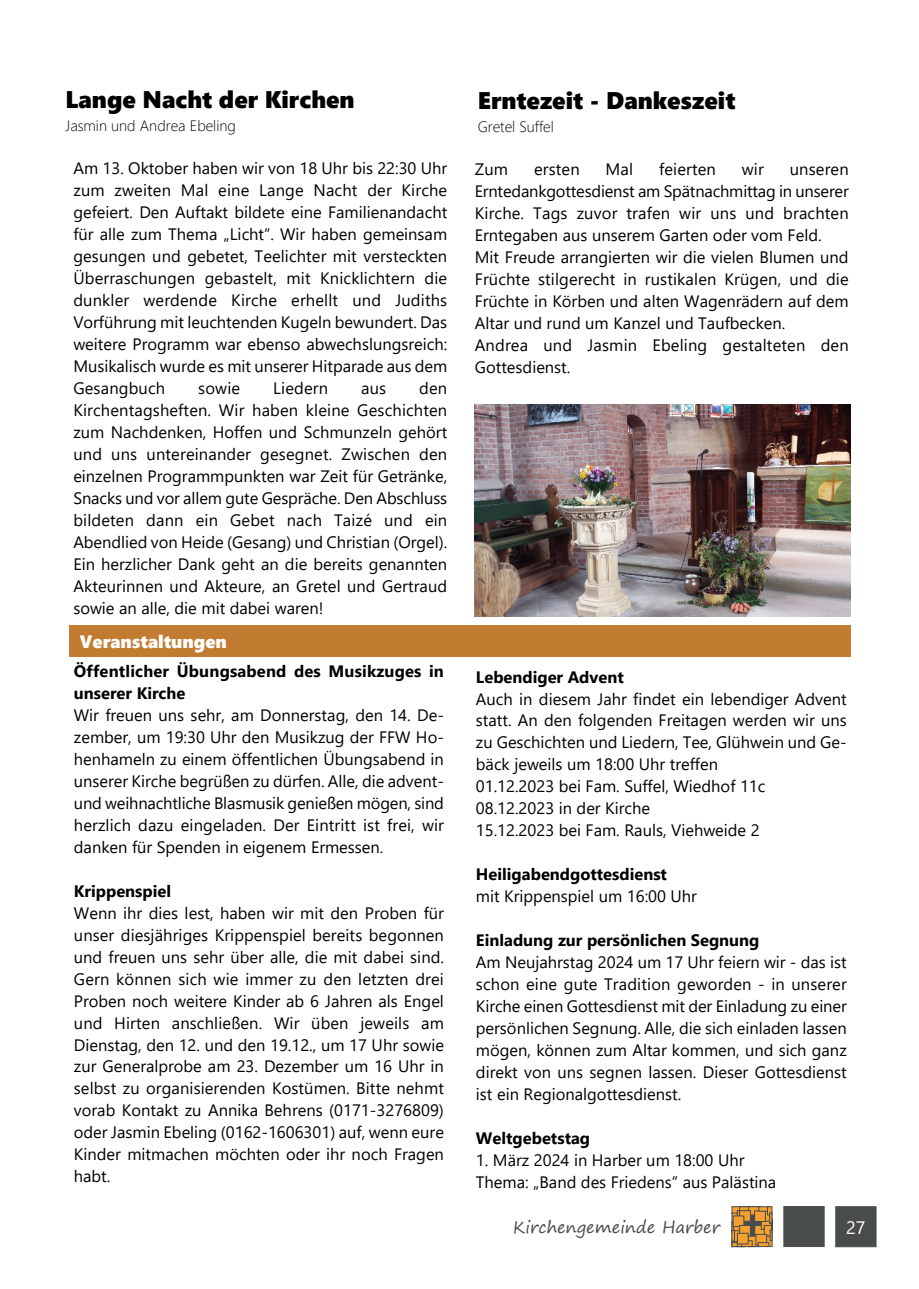
<style>
.page{position:relative;width:919px;height:1289px;background:#fff}
.page>*{position:absolute;margin:0;border:0;box-sizing:border-box;transform-origin:0 0}
.t1{font:24px "Segoe UI Black";color:#000}
.t2{font:18px "Segoe UI Black";color:#fff}
.t3{font:18px "Segoe UI";color:#fff}
.t4{font:16.5px/21.9px "Segoe UI";color:#000;text-align:justify}
.t5{font:700 16.5px/21.9px "Segoe UI";color:#000}
.t6{font:16.5px "Segoe Print";color:#494c4d}
.t7{font:300 15px "Segoe UI";color:#000}
</style>
<div class="page">
<div style="left:740px;top:1214px;width:23px;height:22px;background:#494c4d"></div>
<svg style="left:731px;top:1206px;width:10px;height:8px"></svg>
<svg style="left:759px;top:1226px;width:4px;height:7px"></svg>
<svg style="left:731px;top:1212px;width:6px;height:11px"></svg>
<div style="left:739px;top:1206px;width:11px;height:10px;background:#f5a02f;border:1px solid #494c4d"></div>
<svg style="left:739px;top:1206px;width:9px;height:3px"></svg>
<svg style="left:765px;top:1235px;width:7px;height:11px"></svg>
<div style="left:748px;top:1206px;width:11px;height:9px;background:#f5a02f;border:1px solid #494c4d"></div>
<svg style="left:760px;top:1218px;width:12px;height:11px"></svg>
<div style="left:763px;top:1224px;width:9px;height:12px;background:#f5a02f;border:1px solid #494c4d"></div>
<svg style="left:765px;top:1211px;width:4px;height:10px"></svg>
<div style="left:739px;top:1210px;width:11px;height:11px;background:#f5a02f;border:1px solid #494c4d"></div>
<div style="left:754px;top:1210px;width:11px;height:11px;background:#f5a02f;border:1px solid #494c4d"></div>
<svg style="left:758px;top:1206px;width:12px;height:5px"></svg>
<svg style="left:767px;top:1206px;width:5px;height:9px"></svg>
<svg style="left:769px;top:1212px;width:4px;height:28px"></svg>
<div style="left:755px;top:1233px;width:12px;height:12px;background:#f5a02f;border:1px solid #494c4d"></div>
<svg style="left:731px;top:1221px;width:28px;height:26px"></svg>
<div style="left:732px;top:1215px;width:12px;height:11px;background:#f5a02f;border:1px solid #494c4d"></div>
<div style="left:739px;top:1224px;width:11px;height:12px;background:#f5a02f;border:1px solid #494c4d"></div>
<div style="left:737px;top:1232px;width:11px;height:12px;background:#f5a02f;border:1px solid #494c4d"></div>
<svg style="left:757px;top:1242px;width:12px;height:4px"></svg>
<div style="left:783px;top:1206px;width:41px;height:40px;background:#494c4d;border:1px solid #494c4d"></div>
<div style="left:835px;top:1206px;width:41px;height:40px;background:#494c4d;border:1px solid #494c4d"></div>
<div style="left:69px;top:625px;width:781px;height:32px;background:#c27c31"></div>
<img style="left:475px;top:405px;width:375px;height:211px">
<h1 class="t1" style="left:65px;top:91px;width:290px">Lange Nacht der Kirchen</h1>
<p class="t7" style="left:65px;top:120px;width:172px">Jasmin und Andrea Ebeling</p>
<p class="t4" style="left:73px;top:159px;width:375px">Am 13. Oktober haben wir von 18 Uhr bis 22:30 Uhr zum zweiten Mal eine Lange Nacht der Kirche gefeiert. Den Auftakt bildete eine Familienandacht für alle zum Thema „Licht“. Wir haben gemeinsam gesungen und gebetet, Teelichter mit versteckten Überraschungen gebastelt, mit Knicklichtern die dunkler werdende Kirche erhellt und Judiths Vorführung mit leuchtenden Kugeln bewundert. Das weitere Programm war ebenso abwechslungsreich:<br>Musikalisch wurde es mit unserer Hitparade aus dem Gesangbuch</p>
<p class="t4" style="left:73px;top:379px;width:375px;text-indent:346px">den Kirchentagsheften. Wir haben kleine Geschichten zum Nachdenken, Hoffen und Schmunzeln gehört und uns untereinander gesegnet. Zwischen den einzelnen Programmpunkten war Zeit für Getränke, Snacks und vor allem gute Gespräche. Den Abschluss bildeten dann ein Gebet nach Taizé und ein Abendlied von Heide (Gesang) und Christian (Orgel).<br>Ein herzlicher Dank geht an die bereits genannten Akteurinnen und Akteure, an Gretel und Gertraud sowie an alle, die mit dabei waren!</p>
<p class="t4" style="left:198px;top:379px;width:43px">sowie</p>
<p class="t4" style="left:273px;top:379px;width:56px">Liedern</p>
<p class="t4" style="left:361px;top:379px;width:27px">aus</p>
<p class="t2" style="left:80px;top:635px;width:148px">Veranstaltungen</p>
<p class="t5" style="left:74px;top:662px;width:371px">Öffentlicher Übungsabend des Musikzuges in unserer Kirche</p>
<p class="t4" style="left:74px;top:705px;width:371px">Wir freuen uns sehr, am Donnerstag, den 14. De&shy;zember, um 19:30 Uhr den Musikzug der FFW Ho&shy;henhameln zu einem öffentlichen Übungsabend in unserer Kirche begrüßen zu dürfen. Alle, die advent&shy;und weihnachtliche Blasmusik genießen mögen, sind herzlich dazu eingeladen. Der Eintritt ist frei, wir danken für Spenden in eigenem Ermessen.</p>
<p class="t5" style="left:74px;top:881px;width:99px">Krippenspiel</p>
<p class="t4" style="left:74px;top:903px;width:371px">Wenn ihr dies lest, haben wir mit den Proben für unser diesjähriges Krippenspiel bereits begonnen und freuen uns sehr über alle, die mit dabei sind.<br>Gern können sich wie immer zu den letzten drei Proben noch weitere Kinder ab 6 Jahren als Engel und Hirten anschließen. Wir üben jeweils am Dienstag, den 12. und den 19.12., um 17 Uhr sowie zur Generalprobe am 23. Dezember um 16 Uhr in selbst zu organisierenden Kostümen. Bitte nehmt vorab Kontakt zu Annika Behrens (0171-3276809) oder Jasmin Ebeling (0162-1606301) auf, wenn eure Kinder mitmachen möchten oder ihr noch Fragen habt.</p>
<h1 class="t1" style="left:477px;top:91px;width:259px">Erntezeit - Dankeszeit</h1>
<p class="t7" style="left:477px;top:121px;width:78px">Gretel Suffel</p>
<p class="t4" style="left:475px;top:160px;width:35px">Zum</p>
<p class="t4" style="left:534px;top:160px;width:47px">ersten</p>
<p class="t4" style="left:605px;top:160px;width:29px">Mal</p>
<p class="t4" style="left:659px;top:160px;width:58px">feierten</p>
<p class="t4" style="left:741px;top:160px;width:23px">wir</p>
<p class="t4" style="left:475px;top:160px;width:375px;text-align:left;text-indent:315px">unseren Erntedankgottesdienst am Spätnachmittag in unserer Kirche. Tags zuvor trafen wir uns und brachten Erntegaben aus unserem Garten oder vom Feld.<br>Mit Freude arrangierten wir die vielen Blumen und Früchte stilgerecht in rustikalen Krügen, und die Früchte in Körben und alten Wagenrädern auf dem Altar und rund um Kanzel und Taufbecken.<br>Andrea und Jasmin Ebeling gestalteten den Gottesdienst.</p>
<p class="t5" style="left:476px;top:667px;width:149px">Lebendiger Advent</p>
<p class="t4" style="left:476px;top:689px;width:372px;text-align:left">Auch in diesem Jahr findet ein lebendiger Advent statt. An den folgenden Freitagen werden wir uns zu Geschichten und Liedern, Tee, Glühwein und Ge&shy;bäck jeweils um 18:00 Uhr treffen<br>01.12.2023 bei Fam. Suffel, Wiedhof 11c 08.12.2023 in der Kirche<br>15.12.2023 bei Fam. Rauls, Viehweide 2</p>
<p class="t5" style="left:476px;top:865px;width:193px">Heiligabendgottesdienst</p>
<p class="t4" style="left:476px;top:887px;width:222px">mit Krippenspiel um 16:00 Uhr</p>
<p class="t5" style="left:476px;top:930px;width:285px">Einladung zur persönlichen Segnung</p>
<p class="t4" style="left:476px;top:952px;width:372px">Am Neujahrstag 2024 um 17 Uhr feiern wir - das ist schon eine gute Tradition geworden - in unserer Kirche einen Gottesdienst mit der Einladung zu einer persönlichen Segnung. Alle, die sich einladen lassen mögen, können zum Altar kommen, und sich ganz direkt von uns segnen lassen. Dieser Gottesdienst ist ein Regionalgottesdienst.</p>
<p class="t5" style="left:476px;top:1128px;width:116px">Weltgebetstag</p>
<p class="t4" style="left:476px;top:1150px;width:302px">1. März 2024 in Harber um 18:00 Uhr<br>Thema: „Band des Friedens“ aus Palästina</p>
<p class="t6" style="left:513px;top:1218px;width:208px">Kirchengemeinde Harber</p>
<p class="t3" style="left:846px;top:1220px;width:21px">27</p>
</div>
